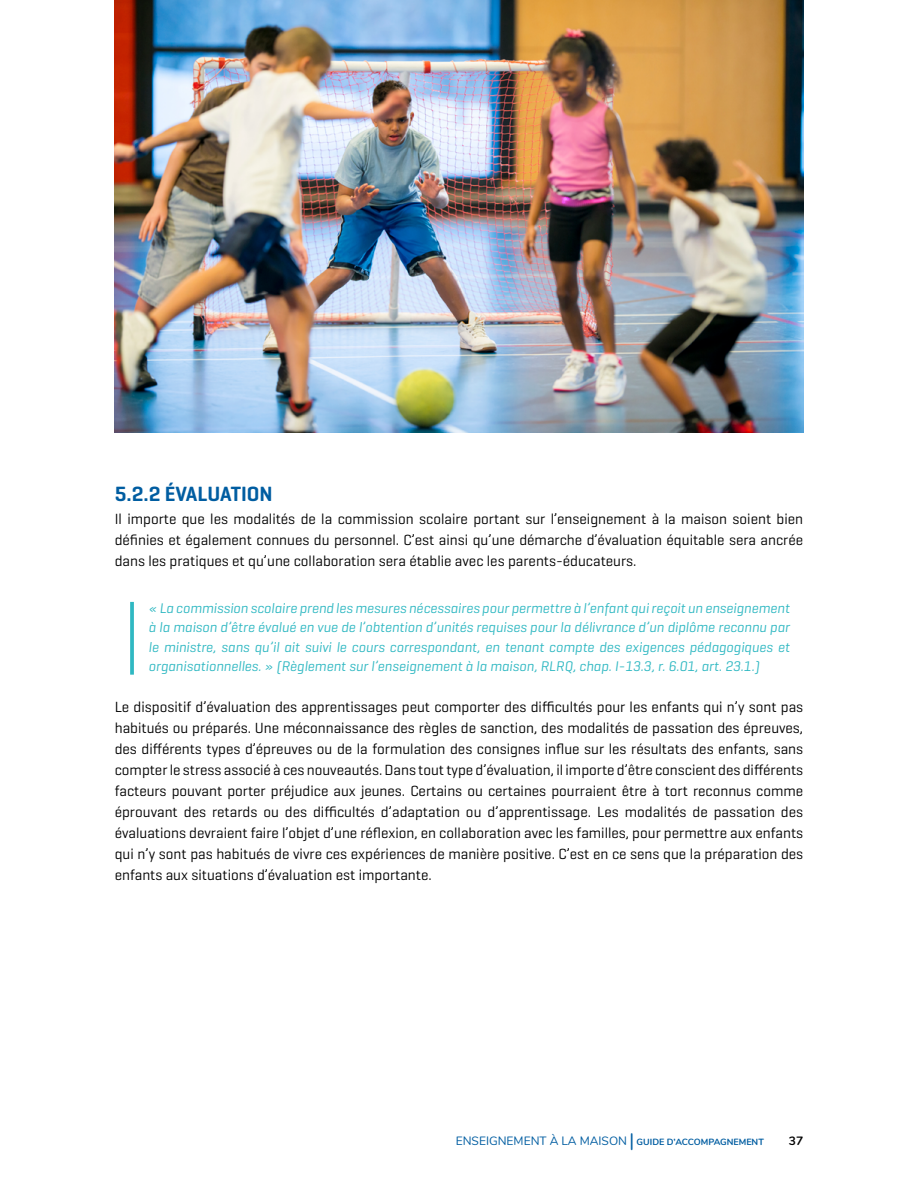
<style>
.page{position:relative;width:918px;height:1188px;background:#fff}
.page>*{position:absolute;margin:0;border:0;box-sizing:border-box;transform-origin:0 0}
.Sous-titre_3{font:600 21px "Geogrotesque";color:#005da1}
.Courant{font:15px/21px "Geogrotesque";color:#000;text-align:justify}
.Ligne_bleu{font:italic 14.25px/19.5px "Geogrotesque";color:#2fb8c2;text-align:justify}
.t1{font:12px "Nunito";color:#005da1}
.t2{font:700 12px "Nunito";color:#000}
.t3{font:700 9px "Nunito";color:#005da1}
.s1{font-weight:700;font-size:24px}
</style>
<div class="page">
<svg style="left:130px;top:602px;width:4px;height:73px"></svg>
<img style="left:115px;top:0;width:688px;height:432px">
<p class="Sous-titre_3" style="left:115px;top:480px;width:159px">5.2.2 ÉVALUATION</p>
<p class="Courant" style="left:115px;top:508px;width:690px">Il importe que les modalités de la commission scolaire portant sur l’enseignement à la maison soient bien définies et également connues du personnel. C’est ainsi qu’une démarche d’évaluation équitable sera ancrée dans les pratiques et qu’une collaboration sera établie avec les parents-éducateurs.</p>
<p class="Ligne_bleu" style="left:148px;top:598px;width:643px">« La commission scolaire prend les mesures nécessaires pour permettre à l’enfant qui reçoit un enseignement à la maison d’être évalué en vue de l’obtention d’unités requises pour la délivrance d’un diplôme reconnu par le ministre, sans qu’il ait suivi le cours correspondant, en tenant compte des exigences pédagogiques et organisationnelles. » (Règlement sur l’enseignement à la maison, RLRQ, chap. I-13.3, r. 6.01, art. 23.1.)</p>
<p class="Courant" style="left:115px;top:696px;width:690px">Le dispositif d’évaluation des apprentissages peut comporter des difficultés pour les enfants qui n’y sont pas habitués ou préparés. Une méconnaissance des règles de sanction, des modalités de passation des épreuves, des différents types d’épreuves ou de la formulation des consignes influe sur les résultats des enfants, sans compter le stress associé à ces nouveautés. Dans tout type d’évaluation, il importe d’être conscient des différents facteurs pouvant porter préjudice aux jeunes. Certains ou certaines pourraient être à tort reconnus comme éprouvant des retards ou des difficultés d’adaptation ou d’apprentissage. Les modalités de passation des évaluations devraient faire l’objet d’une réflexion, en collaboration avec les familles, pour permettre aux enfants qui n’y sont pas habitués de vivre ces expériences de manière positive. C’est en ce sens que la préparation des enfants aux situations d’évaluation est importante.</p>
<p class="t1" style="left:456px;top:1132px;width:179px">ENSEIGNEMENT À LA MAISON <span class="s1">I</span></p>
<p class="t3" style="left:637px;top:1135px;width:129px">GUIDE D’ACCOMPAGNEMENT</p>
<p class="t2" style="left:789px;top:1132px;width:16px">37</p>
</div>
